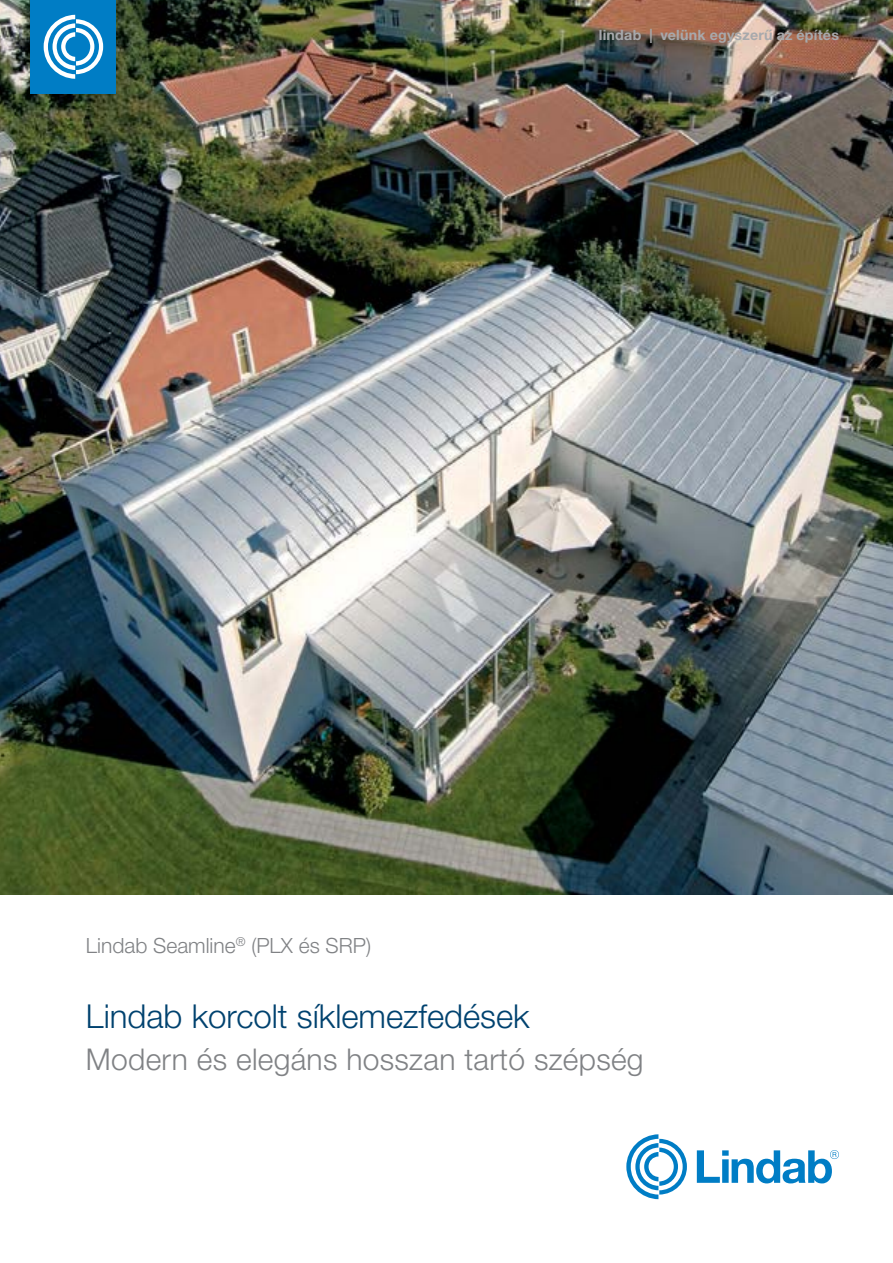
<style>
.page{position:relative;width:893px;height:1263px;background:#fff}
.page>*{position:absolute;margin:0;border:0;box-sizing:border-box;transform-origin:0 0}
.t1{font:300 33px "Helvetica Neue LT Pro";color:#00426f}
.t2{font:300 30px "Helvetica Neue LT Pro";letter-spacing:.01em;color:#808285}
.t3{font:300 21px "Helvetica Neue LT Pro";color:#808285}
.t4{font:700 14.25px "Helvetica Neue LTH";letter-spacing:.015em;color:#a7a9ac}
</style>
<div class="page">
<img style="left:0;top:0;width:893px;height:894px">
<div style="left:30px;top:0;width:85px;height:94px;background:#007dc5"></div>
<svg style="left:44px;top:15px;width:59px;height:64px"></svg>
<svg style="left:697px;top:1150px;width:142px;height:33px"></svg>
<svg style="left:626px;top:1134px;width:61px;height:65px"></svg>
<p class="t4" style="left:599px;top:26px;width:242px">lindab | velünk egyszerű az építés</p>
<p class="t3" style="left:86px;top:933px;width:287px">Lindab Seamline<sup>®</sup> (PLX és SRP)</p>
<p class="t1" style="left:86px;top:996px;width:445px">Lindab korcolt síklemezfedések</p>
<p class="t2" style="left:86px;top:1041px;width:559px">Modern és elegáns hosszan tartó szépség</p>
</div>
